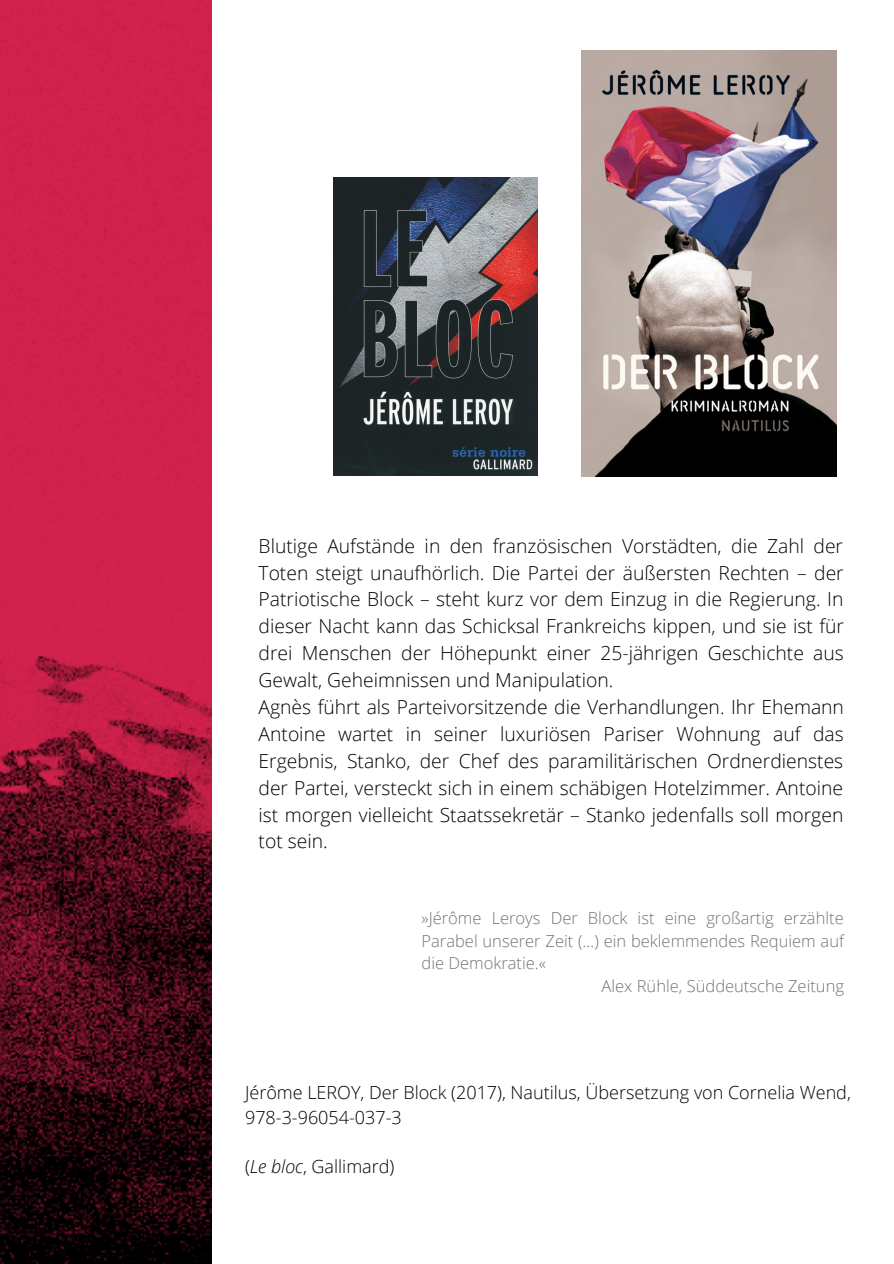
<style>
.page{position:relative;width:894px;height:1264px;background:#fff}
.page>*{position:absolute;margin:0;border:0;box-sizing:border-box;transform-origin:0 0}
.t1{font:300 19.35px/26.8px "Open Sans";color:#000;text-align:justify}
.t2{font:300 18px/24.8px "Open Sans";color:#000}
.t3{font:300 16.5px/22.5px "Open Sans";color:#737373;text-align:justify}
.s1{font-style:italic}
</style>
<div class="page">
<img style="left:0;top:0;width:212px;height:1263px">
<img style="left:581px;top:50px;width:255px;height:426px">
<img style="left:333px;top:177px;width:204px;height:299px">
<p class="t1" style="left:258px;top:531px;width:587px">Blutige Aufstände in den französischen Vorstädten, die Zahl der Toten steigt unaufhörlich. Die Partei der äußersten Rechten – der Patriotische Block – steht kurz vor dem Einzug in die Regierung. In dieser Nacht kann das Schicksal Frankreichs kippen, und sie ist für drei Menschen der Höhepunkt einer 25-jährigen Geschichte aus Gewalt, Geheimnissen und Manipulation.</p>
<p class="t1" style="left:258px;top:693px;width:586px">Agnès führt als Parteivorsitzende die Verhandlungen. Ihr Ehemann Antoine wartet in seiner luxuriösen Pariser Wohnung auf das Ergebnis, Stanko, der Chef des paramilitärischen Ordnerdienstes der Partei, versteckt sich in einem schäbigen Hotelzimmer. Antoine ist morgen vielleicht Staatssekretär – Stanko jedenfalls soll morgen tot sein.</p>
<p class="t3" style="left:421px;top:906px;width:424px">»Jérôme Leroys Der Block ist eine großartig erzählte Parabel unserer Zeit (…) ein beklemmendes Requiem auf die Demokratie.«</p>
<p class="t3" style="left:601px;top:974px;width:244px">Alex Rühle, Süddeutsche Zeitung</p>
<p class="t2" style="left:245px;top:1079px;width:607px">Jérôme LEROY, Der Block (2017), Nautilus, Übersetzung von Cornelia Wend,<br>978-3-96054-037-3</p>
<p class="t2" style="left:245px;top:1153px;width:151px">(<span class="s1">Le bloc</span>, Gallimard)</p>
</div>
